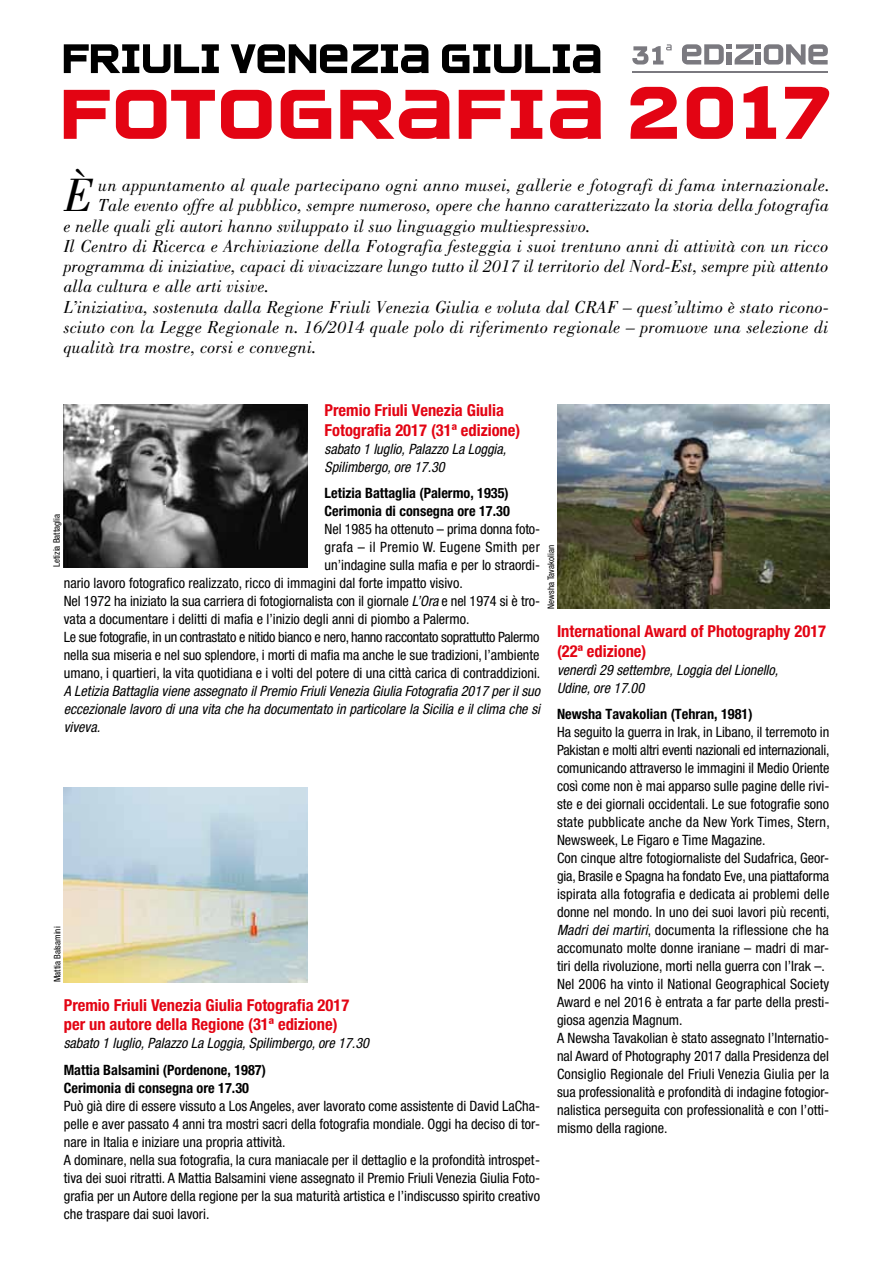
<style>
.page{position:relative;width:893px;height:1263px;background:#fff}
.page>*{position:absolute;margin:0;border:0;box-sizing:border-box;transform-origin:0 0}
.t1{font:italic 48.3px "Bodoni Std";color:#000}
.t2{font:italic 18px "Bodoni Std";letter-spacing:.01em;color:#000}
.t3{font:700 condensed 16.5px/19.5px "Helvetica Neue LT Std";color:#e30413}
.t4{font:condensed 14.25px/18px "Helvetica Neue LT Std";color:#000}
.t5{font:italic condensed 14.25px/18px "Helvetica Neue LT Std";color:#000}
.t6{font:700 condensed 14.25px/18px "Helvetica Neue LT Std";color:#000}
.t7{font:condensed 14.25px "Helvetica Neue LT Std";letter-spacing:-.02em;color:#000}
.t8{font:condensed 14.25px "Helvetica Neue LT Std";letter-spacing:.025em;color:#000}
.t9{font:condensed 9px "Helvetica Neue LT Std";color:#000}
.s1{font-style:italic}
</style>
<div class="page">
<img style="left:64px;top:404px;width:244px;height:163px">
<img style="left:64px;top:787px;width:244px;height:195px">
<img style="left:557px;top:404px;width:272px;height:204px">
<svg style="left:64px;top:44px;width:536px;height:29px"></svg>
<svg style="left:64px;top:90px;width:537px;height:49px"></svg>
<svg style="left:682px;top:44px;width:146px;height:21px"></svg>
<hr style="left:632px;top:71px;width:196px;height:2px;background:#7a797f">
<svg style="left:630px;top:87px;width:47px;height:52px"></svg>
<svg style="left:687px;top:87px;width:46px;height:52px"></svg>
<svg style="left:743px;top:86px;width:33px;height:53px"></svg>
<svg style="left:785px;top:87px;width:44px;height:52px"></svg>
<svg style="left:632px;top:44px;width:40px;height:21px"></svg>
<h1 class="t1" style="left:64px;top:169px;width:31px">È</h1>
<p class="t2" style="left:98px;top:175px;width:733px">un appuntamento al quale partecipano ogni anno musei, gallerie e fotografi di fama internazionale.</p>
<p class="t2" style="left:98px;top:195px;width:732px">Tale evento offre al pubblico, sempre numeroso, opere che hanno caratterizzato la storia della fotografia</p>
<p class="t2" style="left:64px;top:216px;width:528px">e nelle quali gli autori hanno sviluppato il suo linguaggio multiespressivo.</p>
<p class="t2" style="left:64px;top:236px;width:766px">Il Centro di Ricerca e Archiviazione della Fotografia festeggia i suoi trentuno anni di attività con un ricco</p>
<p class="t2" style="left:64px;top:256px;width:766px">programma di iniziative, capaci di vivacizzare lungo tutto il 2017 il territorio del Nord-Est, sempre più attento</p>
<p class="t2" style="left:64px;top:276px;width:207px">alla cultura e alle arti visive.</p>
<p class="t2" style="left:64px;top:297px;width:767px">L’iniziativa, sostenuta dalla Regione Friuli Venezia Giulia e voluta dal CRAF – quest’ultimo è stato ricono-</p>
<p class="t2" style="left:64px;top:317px;width:766px">sciuto con la Legge Regionale n. 16/2014 quale polo di riferimento regionale – promuove una selezione di</p>
<p class="t2" style="left:64px;top:337px;width:254px">qualità tra mostre, corsi e convegni.</p>
<p class="t3" style="left:325px;top:400px;width:197px">Premio Friuli Venezia Giulia<br>Fotografia 2017 (31ª edizione)</p>
<p class="t5" style="left:325px;top:440px;width:183px">sabato 1 luglio, Palazzo La Loggia,<br>Spilimbergo, ore 17.30</p>
<p class="t6" style="left:325px;top:484px;width:187px">Letizia Battaglia (Palermo, 1935)<br>Cerimonia di consegna ore 17.30</p>
<p class="t4" style="left:325px;top:520px;width:217px">Nel 1985 ha ottenuto – prima donna foto-</p>
<p class="t8" style="left:325px;top:539px;width:217px">grafa – il Premio W. Eugene Smith per</p>
<p class="t4" style="left:325px;top:556px;width:217px">un’indagine sulla mafia e per lo straordi-</p>
<p class="t4" style="left:64px;top:574px;width:400px">nario lavoro fotografico realizzato, ricco di immagini dal forte impatto visivo.</p>
<p class="t4" style="left:64px;top:592px;width:478px">Nel 1972 ha iniziato la sua carriera di fotogiornalista con il giornale <span class="s1">L’Ora</span> e nel 1974 si è tro-</p>
<p class="t4" style="left:64px;top:610px;width:407px">vata a documentare i delitti di mafia e l’inizio degli anni di piombo a Palermo.</p>
<p class="t7" style="left:64px;top:629px;width:477px">Le sue fotografie, in un contrastato e nitido bianco e nero, hanno raccontato soprattutto Palermo</p>
<p class="t4" style="left:64px;top:646px;width:477px">nella sua miseria e nel suo splendore, i morti di mafia ma anche le sue tradizioni, l’ambiente</p>
<p class="t4" style="left:64px;top:664px;width:478px">umano, i quartieri, la vita quotidiana e i volti del potere di una città carica di contraddizioni.</p>
<p class="t5" style="left:64px;top:682px;width:478px;text-align:justify">A Letizia Battaglia viene assegnato il Premio Friuli Venezia Giulia Fotografia 2017 per il suo eccezionale lavoro di una vita che ha documentato in particolare la Sicilia e il clima che si viveva.</p>
<p class="t9" style="left:51px;top:567px;width:54px;rotate:-90deg">Letizia Battaglia</p>
<p class="t9" style="left:546px;top:609px;width:65px;rotate:-90deg">Newsha Tavakolian</p>
<p class="t3" style="left:557px;top:621px;width:271px">International Award of Photography 2017 (22ª edizione)</p>
<p class="t5" style="left:557px;top:661px;width:223px">venerdì 29 settembre, Loggia del Lionello,<br>Udine, ore 17.00</p>
<p class="t6" style="left:557px;top:705px;width:197px">Newsha Tavakolian (Tehran, 1981)</p>
<p class="t4" style="left:557px;top:723px;width:274px">Ha seguito la guerra in Irak, in Libano, il terremoto in Pakistan e molti altri eventi nazionali ed internazionali, comunicando attraverso le immagini il Medio Oriente così come non è mai apparso sulle pagine delle rivi&shy;ste e dei giornali occidentali. Le sue fotografie sono state pubblicate anche da New York Times, Stern, Newsweek, Le Figaro e Time Magazine.<br>Con cinque altre fotogiornaliste del Sudafrica, Geor&shy;gia, Brasile e Spagna ha fondato Eve, una piattaforma ispirata alla fotografia e dedicata ai problemi delle donne nel mondo. In uno dei suoi lavori più recenti, <span class="s1">Madri dei martiri</span>, documenta la riflessione che ha accomunato molte donne iraniane – madri di mar&shy;tiri della rivoluzione, morti nella guerra con l’Irak –.<br>Nel 2006 ha vinto il National Geographical Society Award e nel 2016 è entrata a far parte della presti&shy;giosa agenzia Magnum.<br>A Newsha Tavakolian è stato assegnato l’Internatio&shy;nal Award of Photography 2017 dalla Presidenza del Consiglio Regionale del Friuli Venezia Giulia per la sua professionalità e profondità di indagine fotogior&shy;nalistica perseguita con professionalità e con l’otti&shy;mismo della ragione.</p>
<p class="t9" style="left:52px;top:982px;width:57px;rotate:-90deg">Mattia Balsamini</p>
<p class="t3" style="left:64px;top:995px;width:287px">Premio Friuli Venezia Giulia Fotografia 2017 per un autore della Regione (31ª edizione)</p>
<p class="t5" style="left:64px;top:1035px;width:307px">sabato 1 luglio, Palazzo La Loggia, Spilimbergo, ore 17.30</p>
<p class="t6" style="left:64px;top:1061px;width:204px">Mattia Balsamini (Pordenone, 1987)<br>Cerimonia di consegna ore 17.30</p>
<p class="t4" style="left:64px;top:1097px;width:478px">Può già dire di essere vissuto a Los Angeles, aver lavorato come assistente di David LaCha&shy;pelle e aver passato 4 anni tra mostri sacri della fotografia mondiale. Oggi ha deciso di tor&shy;nare in Italia e iniziare una propria attività.<br>A dominare, nella sua fotografia, la cura maniacale per il dettaglio e la profondità introspet&shy;tiva dei suoi ritratti. A Mattia Balsamini viene assegnato il Premio Friuli Venezia Giulia Foto&shy;grafia per un Autore della regione per la sua maturità artistica e l’indiscusso spirito creativo che traspare dai suoi lavori.</p>
</div>
